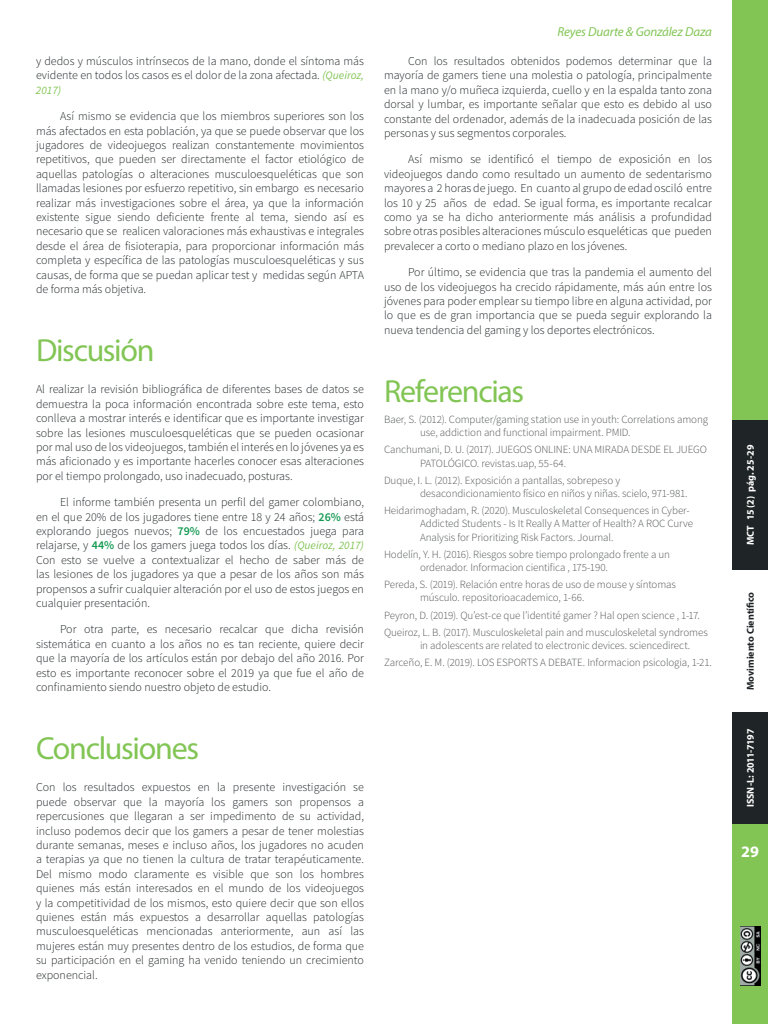
<style>
.page{position:relative;width:768px;height:1024px;background:#fff}
.page>*{position:absolute;margin:0;border:0;box-sizing:border-box;transform-origin:0 0}
.t1{font:32px "Myriad Pro";letter-spacing:-.04em;color:#82c555}
.t2{font:700 16px "Myriad Pro";color:#fff}
.t3{font:italic 13px "Myriad Pro";letter-spacing:-.015em;color:#82c555}
.t4{font:300 12px/14.4px "Source Sans Pro";color:#1f2426;text-align:justify}
.t5{font:italic 11.4px "Source Sans Pro";color:#82c555}
.t6{font:300 11px/13.2px "Source Sans Pro";letter-spacing:-.01em;color:#525456}
.t7{font:700 10px "Myriad Pro";letter-spacing:-.01em;color:#fff}
.t8{font:700 10px "Myriad Pro";color:#1f2426}
.s1{font-weight:400;font-style:italic;font-size:11.4px;color:#82c555}
.s2{font-weight:600;color:#139951}
</style>
<div class="page">
<div style="left:732px;top:712px;width:36px;height:312px;background:#82c555"></div>
<div style="left:732px;top:0;width:36px;height:570px;background:#82c555"></div>
<div style="left:732px;top:420px;width:36px;height:150px;background:#1f2426"></div>
<div style="left:732px;top:712px;width:36px;height:112px;background:#1f2426"></div>
<img style="left:740px;top:927px;width:20px;height:58px">
<p class="t4" style="left:36px;top:54px;width:330px">y dedos y músculos intrínsecos de la mano, donde el síntoma más evidente en todos los casos es el dolor de la zona afectada. <span class="s1">(Queiroz,</span></p>
<p class="t5" style="left:36px;top:83px;width:27px">2017)</p>
<p class="t4" style="left:36px;top:109px;width:330px;text-indent:24px">Así mismo se evidencia que los miembros superiores son los más afectados en esta población, ya que se puede observar que los jugadores de videojuegos realizan constantemente movimientos repetitivos, que pueden ser directamente el factor etiológico de aquellas patologías o alteraciones musculoesqueléticas que son llamadas lesiones por esfuerzo repetitivo, sin embargo es necesario realizar más investigaciones sobre el área, ya que la información existente sigue siendo deficiente frente al tema, siendo así es necesario que se realicen valoraciones más exhaustivas e integrales desde el área de fisioterapia, para proporcionar información más completa y específica de las patologías musculoesqueléticas y sus causas, de forma que se puedan aplicar test y medidas según APTA de forma más objetiva.</p>
<h1 class="t1" style="left:36px;top:331px;width:120px">Discusión</h1>
<p class="t4" style="left:36px;top:382px;width:330px">Al realizar la revisión bibliográfica de diferentes bases de datos se demuestra la poca información encontrada sobre este tema, esto conlleva a mostrar interés e identificar que es importante investigar sobre las lesiones musculoesqueléticas que se pueden ocasionar por mal uso de los videojuegos, también el interés en lo jóvenes ya es más aficionado y es importante hacerles conocer esas alteraciones por el tiempo prolongado, uso inadecuado, posturas.</p>
<p class="t4" style="left:36px;top:495px;width:330px;text-indent:24px">El informe también presenta un perfil del gamer colombiano, en el que 20% de los jugadores tiene entre 18 y 24 años; <span class="s2">26%</span> está explorando juegos nuevos; <span class="s2">79%</span> de los encuestados juega para relajarse, y <span class="s2">44%</span> de los gamers juega todos los días. <span class="s1">(Queiroz, 2017)<br></span>Con esto se vuelve a contextualizar el hecho de saber más de las lesiones de los jugadores ya que a pesar de los años son más propensos a sufrir cualquier alteración por el uso de estos juegos en cualquier presentación.</p>
<p class="t4" style="left:36px;top:622px;width:330px;text-indent:24px">Por otra parte, es necesario recalcar que dicha revisión sistemática en cuanto a los años no es tan reciente, quiere decir que la mayoría de los artículos están por debajo del año 2016. Por esto es importante reconocer sobre el 2019 ya que fue el año de confinamiento siendo nuestro objeto de estudio.</p>
<h1 class="t1" style="left:36px;top:729px;width:165px">Conclusiones</h1>
<p class="t4" style="left:36px;top:780px;width:330px">Con los resultados expuestos en la presente investigación se puede observar que la mayoría los gamers son propensos a repercusiones que llegaran a ser impedimento de su actividad, incluso podemos decir que los gamers a pesar de tener molestias durante semanas, meses e incluso años, los jugadores no acuden a terapias ya que no tienen la cultura de tratar terapéuticamente.<br>Del mismo modo claramente es visible que son los hombres quienes más están interesados en el mundo de los videojuegos y la competitividad de los mismos, esto quiere decir que son ellos quienes están más expuestos a desarrollar aquellas patologías musculoesqueléticas mencionadas anteriormente, aun así las mujeres están muy presentes dentro de los estudios, de forma que su participación en el gaming ha venido teniendo un crecimiento exponencial.</p>
<p class="t3" style="left:558px;top:23px;width:156px">Reyes Duarte &amp; González Daza</p>
<p class="t4" style="left:384px;top:54px;width:330px;text-indent:24px">Con los resultados obtenidos podemos determinar que la mayoría de gamers tiene una molestia o patología, principalmente en la mano y/o muñeca izquierda, cuello y en la espalda tanto zona dorsal y lumbar, es importante señalar que esto es debido al uso constante del ordenador, además de la inadecuada posición de las personas y sus segmentos corporales.</p>
<p class="t4" style="left:384px;top:152px;width:330px;text-indent:24px">Así mismo se identificó el tiempo de exposición en los videojuegos dando como resultado un aumento de sedentarismo mayores a 2 horas de juego. En cuanto al grupo de edad osciló entre los 10 y 25 años de edad. Se igual forma, es importante recalcar como ya se ha dicho anteriormente más análisis a profundidad sobre otras posibles alteraciones músculo esqueléticas que pueden prevalecer a corto o mediano plazo en los jóvenes.</p>
<p class="t4" style="left:384px;top:265px;width:330px;text-indent:24px">Por último, se evidencia que tras la pandemia el aumento del uso de los videojuegos ha crecido rápidamente, más aún entre los jóvenes para poder emplear su tiempo libre en alguna actividad, por lo que es de gran importancia que se pueda seguir explorando la nueva tendencia del gaming y los deportes electrónicos.</p>
<h1 class="t1" style="left:384px;top:371px;width:142px">Referencias</h1>
<p class="t6" style="left:420px;top:413px;width:290px;text-indent:-36px">Baer, S. (2012). Computer/gaming station use in youth: Correlations among use, addiction and functional impairment. PMID.</p>
<p class="t6" style="left:420px;top:443px;width:288px;text-indent:-36px">Canchumani, D. U. (2017). JUEGOS ONLINE: UNA MIRADA DESDE EL JUEGO<br>PATOLÓGICO. revistas.uap, 55-64.</p>
<p class="t6" style="left:420px;top:474px;width:269px;text-indent:-36px">Duque, I. L. (2012). Exposición a pantallas, sobrepeso y desacondicionamiento físico en niños y niñas. scielo, 971-981.</p>
<p class="t6" style="left:420px;top:504px;width:275px;text-indent:-36px">Heidarimoghadam, R. (2020). Musculoskeletal Consequences in Cyber-<br>Addicted Students - Is It Really A Matter of Health? A ROC Curve<br>Analysis for Prioritizing Risk Factors. Journal.</p>
<p class="t6" style="left:420px;top:548px;width:252px;text-indent:-36px">Hodelín, Y. H. (2016). Riesgos sobre tiempo prolongado frente a un ordenador. Informacion cientifica , 175-190.</p>
<p class="t6" style="left:420px;top:578px;width:257px;text-indent:-36px">Pereda, S. (2019). Relación entre horas de uso de mouse y síntomas músculo. repositorioacademico, 1-66.</p>
<p class="t6" style="left:384px;top:606px;width:325px;line-height:17.2px">Peyron, D. (2019). Qu’est-ce que l’identité gamer ? Hal open science , 1-17.<br>Queiroz, L. B. (2017). Musculoskeletal pain and musculoskeletal syndromes</p>
<p class="t6" style="left:384px;top:637px;width:329px;line-height:17.2px;text-indent:36px">in adolescents are related to electronic devices. sciencedirect.<br>Zarceño, E. M. (2019). LOS ESPORTS A DEBATE. Informacion psicologia, 1-21.</p>
<p class="t7" style="left:744px;top:545px;width:102px;rotate:-90deg">MCT 15 (2) pág. 25-29</p>
<p class="t8" style="left:744px;top:690px;width:100px;rotate:-90deg">Movimiento Científico</p>
<p class="t7" style="left:744px;top:807px;width:80px;rotate:-90deg">ISSN-L: 2011-7197</p>
<h2 class="t2" style="left:741px;top:841px;width:19px">29</h2>
</div>
